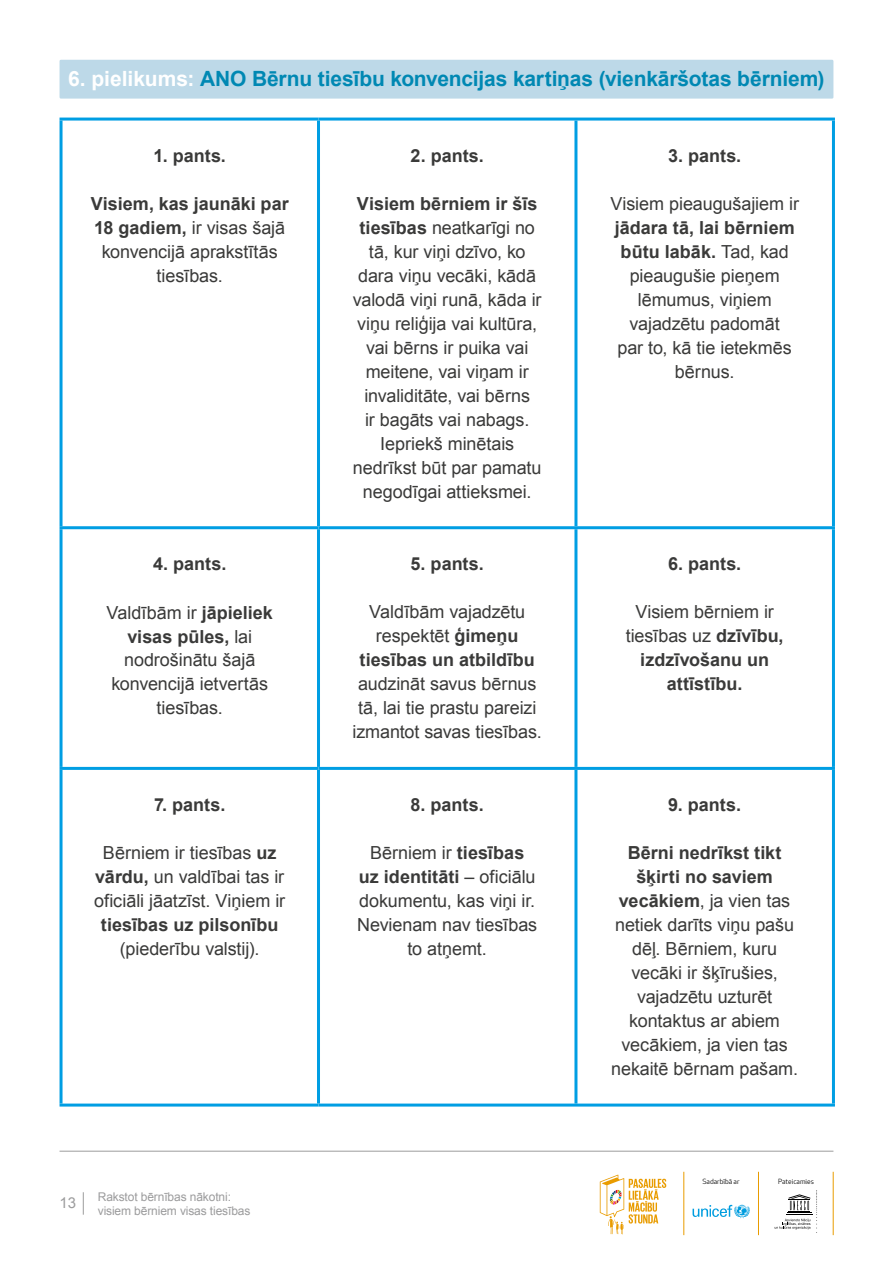
<style>
.page{position:relative;width:893px;height:1263px;background:#fff}
.page>*{position:absolute;margin:0;border:0;box-sizing:border-box;transform-origin:0 0}
.t1{font:700 21px "Arial";letter-spacing:-.005em;color:#0088b3}
.t2{font:18px/24px "Arial";letter-spacing:-.005em;color:#3a3a39;text-align:center}
.t3{font:700 18px/24px "Arial";color:#3a3a39;text-align:center}
.t4{font:15px "Arial";color:#9c9c9d}
.t5{font:12px/14.4px "Arial";letter-spacing:-.01em;color:#9c9c9d}
.t6{font:7.05px "Apex New";color:#000}
.s1{color:#fff}
.s2{font-weight:700}
.s3{font-weight:400}
</style>
<div class="page">
<svg style="left:83px;top:1192px;width:1px;height:23px"></svg>
<hr style="left:60px;top:1151px;width:773px;height:1px;background:#9c9c9d">
<svg style="left:600px;top:1174px;width:66px;height:60px"></svg>
<svg style="left:693px;top:1205px;width:57px;height:13px"></svg>
<hr style="left:684px;top:1172px;width:1px;height:63px;background:#e99c00">
<hr style="left:758px;top:1172px;width:1px;height:63px;background:#e99c00">
<hr style="left:833px;top:1172px;width:1px;height:63px;background:#e99c00">
<svg style="left:775px;top:1190px;width:42px;height:43px"></svg>
<div style="left:60px;top:60px;width:773px;height:39px;background:#bdd9e8;border-radius:2px"></div>
<hr style="left:60px;top:118px;width:258px;height:3px;background:#009ee3">
<hr style="left:60px;top:121px;width:3px;height:405px;background:#009ee3">
<hr style="left:318px;top:118px;width:258px;height:3px;background:#009ee3">
<hr style="left:317px;top:121px;width:3px;height:405px;background:#009ee3">
<hr style="left:576px;top:118px;width:259px;height:3px;background:#009ee3">
<hr style="left:574px;top:121px;width:3px;height:405px;background:#009ee3">
<hr style="left:832px;top:121px;width:3px;height:405px;background:#009ee3">
<hr style="left:60px;top:526px;width:258px;height:3px;background:#009ee3">
<hr style="left:60px;top:529px;width:3px;height:238px;background:#009ee3">
<hr style="left:318px;top:526px;width:258px;height:3px;background:#009ee3">
<hr style="left:317px;top:529px;width:3px;height:238px;background:#009ee3">
<hr style="left:576px;top:526px;width:259px;height:3px;background:#009ee3">
<hr style="left:574px;top:529px;width:3px;height:238px;background:#009ee3">
<hr style="left:832px;top:529px;width:3px;height:238px;background:#009ee3">
<hr style="left:60px;top:767px;width:258px;height:3px;background:#009ee3">
<hr style="left:60px;top:770px;width:3px;height:333px;background:#009ee3">
<hr style="left:318px;top:767px;width:258px;height:3px;background:#009ee3">
<hr style="left:317px;top:770px;width:3px;height:333px;background:#009ee3">
<hr style="left:576px;top:767px;width:259px;height:3px;background:#009ee3">
<hr style="left:574px;top:770px;width:3px;height:333px;background:#009ee3">
<hr style="left:832px;top:770px;width:3px;height:333px;background:#009ee3">
<hr style="left:60px;top:1103px;width:258px;height:3px;background:#009ee3">
<hr style="left:318px;top:1103px;width:258px;height:3px;background:#009ee3">
<hr style="left:576px;top:1103px;width:259px;height:3px;background:#009ee3">
<p class="t1" style="left:68px;top:64px;width:758px"><span class="s1">6. pielikums:</span> ANO Bērnu tiesību konvencijas kartiņas (vienkāršotas bērniem)</p>
<p class="t3" style="left:154px;top:144px;width:74px">1. pants.</p>
<p class="t2" style="left:91px;top:192px;width:199px"><span class="s2">Visiem, kas jaunāki par<br>18 gadiem,</span> ir visas šajā konvencijā aprakstītās tiesības.</p>
<p class="t3" style="left:153px;top:553px;width:75px">4. pants.</p>
<p class="t2" style="left:107px;top:600px;width:168px">Valdībām ir <span class="s2">jāpieliek visas pūles,</span> lai nodrošinātu šajā konvencijā ietvertās tiesības.</p>
<p class="t3" style="left:154px;top:793px;width:73px">7. pants.</p>
<p class="t2" style="left:94px;top:841px;width:192px">Bērniem ir tiesības <span class="s2">uz vārdu,</span> un valdībai tas ir oficiāli jāatzīst. Viņiem ir</p>
<p class="t3" style="left:101px;top:913px;width:179px">tiesības uz pilsonību</p>
<p class="t2" style="left:120px;top:937px;width:141px">(piederību valstij).</p>
<p class="t3" style="left:410px;top:144px;width:75px">2. pants.</p>
<p class="t2" style="left:353px;top:192px;width:190px"><span class="s2">Visiem bērniem ir šīs tiesības</span> neatkarīgi no tā, kur viņi dzīvo, ko dara viņu vecāki, kādā valodā viņi runā, kāda ir viņu reliģija vai kultūra, vai bērns ir puika vai meitene, vai viņam ir invaliditāte, vai bērns<br>ir bagāts vai nabags.<br>Iepriekš minētais nedrīkst būt par pamatu negodīgai attieksmei.</p>
<p class="t3" style="left:411px;top:553px;width:75px">5. pants.</p>
<p class="t2" style="left:360px;top:600px;width:177px">Valdībām vajadzētu respektēt <span class="s2">ģimeņu tiesības un atbildību</span></p>
<p class="t2" style="left:353px;top:672px;width:191px">audzināt savus bērnus tā, lai tie prastu pareizi izmantot savas tiesības.</p>
<p class="t3" style="left:411px;top:793px;width:75px">8. pants.</p>
<p class="t2" style="left:357px;top:841px;width:182px">Bērniem ir <span class="s2">tiesības<br>uz identitāti</span> – oficiālu dokumentu, kas viņi ir.<br>Nevienam nav tiesības to atņemt.</p>
<p class="t4" style="left:60px;top:1193px;width:18px">13</p>
<p class="t5" style="left:98px;top:1189px;width:154px">Rakstot bērnības nākotni: visiem bērniem visas tiesības</p>
<p class="t3" style="left:668px;top:144px;width:75px">3. pants.</p>
<p class="t2" style="left:610px;top:192px;width:190px">Visiem pieaugušajiem ir</p>
<p class="t2" style="left:615px;top:216px;width:182px"><span class="s2">jādara tā, lai bērniem būtu labāk.</span> Tad, kad pieaugušie pieņem lēmumus, viņiem vajadzētu padomāt par to, kā tie ietekmēs bērnus.</p>
<p class="t3" style="left:668px;top:553px;width:75px">6. pants.</p>
<p class="t3" style="left:626px;top:601px;width:159px"><span class="s3">Visiem bērniem ir tiesības uz</span> dzīvību, izdzīvošanu un attīstību.</p>
<p class="t3" style="left:668px;top:793px;width:74px">9. pants.</p>
<p class="t2" style="left:611px;top:841px;width:188px"><span class="s2">Bērni nedrīkst tikt šķirti no saviem vecākiem</span>, ja vien tas netiek darīts viņu pašu dēļ. Bērniem, kuru vecāki ir šķīrušies, vajadzētu uzturēt kontaktus ar abiem vecākiem, ja vien tas nekaitē bērnam pašam.</p>
<p class="t6" style="left:702px;top:1176px;width:39px">Sadarbībā ar</p>
<p class="t6" style="left:778px;top:1176px;width:37px">Pateicamies</p>
</div>
